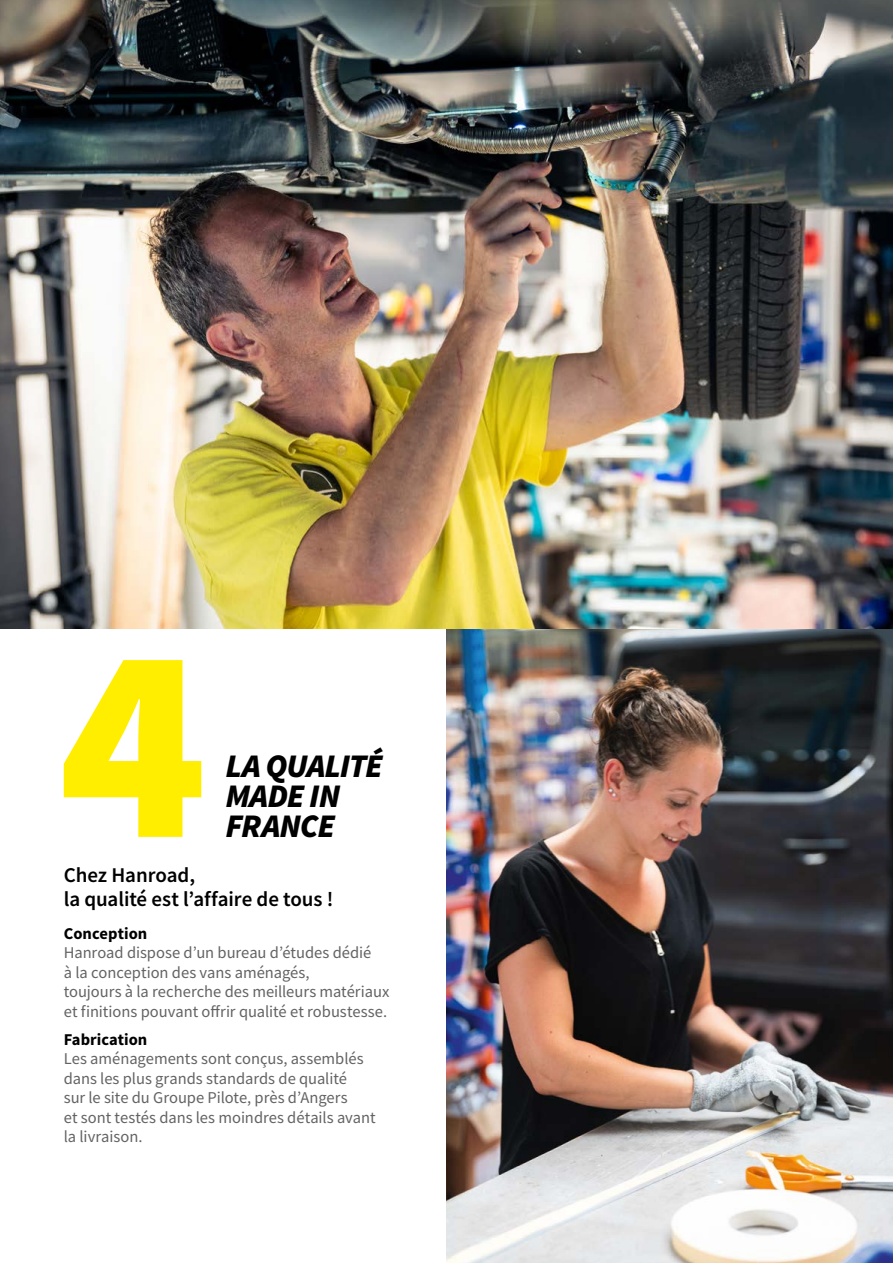
<style>
.page{position:relative;width:893px;height:1263px;background:#fff}
.page>*{position:absolute;margin:0;border:0;box-sizing:border-box;transform-origin:0 0}
.t1{font:italic 900 33px/30px "Source Sans Pro";letter-spacing:-.035em;color:#000}
.t2{font:600 21px/24px "Source Sans Pro";letter-spacing:-.005em;color:#000}
.t3{font:16.5px/19.5px "Source Sans Pro";color:#646363}
.t4{font:700 16.5px "Source Sans Pro";letter-spacing:.005em;color:#000}
</style>
<div class="page">
<img style="left:0;top:0;width:893px;height:628px">
<img style="left:446px;top:628px;width:447px;height:635px">
<svg style="left:64px;top:660px;width:137px;height:177px"></svg>
<h1 class="t1" style="left:225px;top:750px;width:159px">LA QUALITÉ<br>MADE IN<br>FRANCE</h1>
<p class="t2" style="left:64px;top:863px;width:271px">Chez Hanroad,<br>la qualité est l’affaire de tous !</p>
<p class="t4" style="left:64px;top:922px;width:85px">Conception</p>
<p class="t3" style="left:64px;top:943px;width:327px">Hanroad dispose d’un bureau d’études dédié<br>à la conception des vans aménagés,<br>toujours à la recherche des meilleurs matériaux et finitions pouvant offrir qualité et robustesse.</p>
<p class="t4" style="left:64px;top:1028px;width:85px">Fabrication</p>
<p class="t3" style="left:64px;top:1049px;width:313px">Les aménagements sont conçus, assemblés dans les plus grands standards de qualité<br>sur le site du Groupe Pilote, près d’Angers<br>et sont testés dans les moindres détails avant la livraison.</p>
</div>
